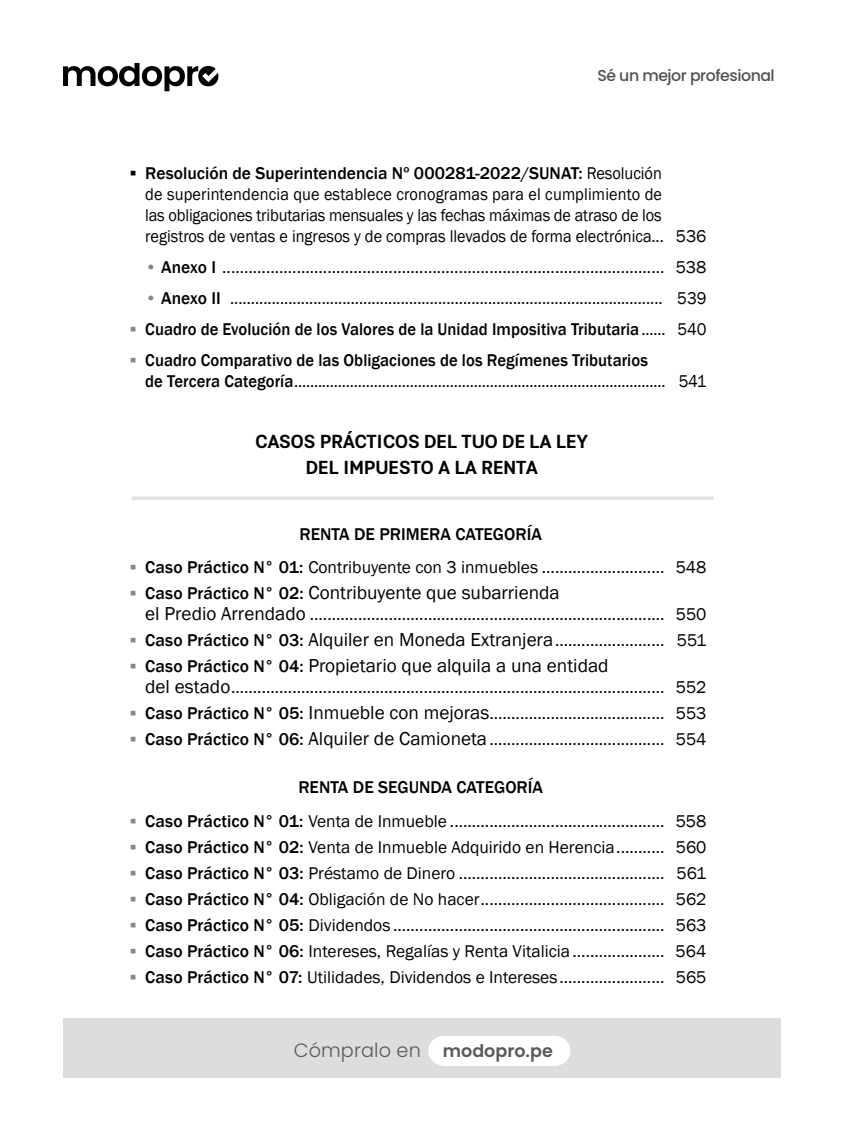
<style>
.page{position:relative;width:844px;height:1141px;background:#fff}
.page>*{position:absolute;margin:0;border:0;box-sizing:border-box;transform-origin:0 0}
.t1{font:19.25px "Franklin Gothic";color:#000}
.t2{font:700 19.25px/26.2px "Kommon Grotesk";color:#000;text-align:center}
.t3{font:300 19.25px "Poppins";letter-spacing:.005em;color:#5a5b59}
.t4{font:17.5px "Franklin Gothic";color:#000}
.t5{font:17.5px/21px "Franklin Gothic";color:#000;scale:.95 1}
.t6{font:17.5px/21px "Franklin Gothic";color:#000;scale:.93 1}
.t7{font:500 17.5px "Franklin Gothic";color:#000;scale:.95 1}
.t8{font:500 17.5px "Franklin Gothic";color:#000}
.t9{font:500 15.75px "Poppins";letter-spacing:-.03em;color:#515150}
.s1{font-weight:500}
.s2{font-weight:500;color:#878787}
.s3{color:#878787}
.s4{font-weight:400}
.s5{font-weight:500;font-size:17.5px;color:#878787}
.s6{font-weight:500;font-size:17.5px}
.s7{font-size:19.25px}
.s8{font-weight:600;font-size:17.5px}
</style>
<div class="page">
<hr style="left:131px;top:496px;width:582px;height:4px;background:#e3e3e3">
<div style="left:63px;top:1019px;width:717px;height:59px;background:#ddddde"></div>
<div style="left:428px;top:1036px;width:30px;height:30px;background:#fff;border-radius:50%"></div>
<div style="left:540px;top:1036px;width:30px;height:30px;background:#fff;border-radius:50%"></div>
<div style="left:441px;top:1036px;width:115px;height:30px;background:#fff"></div>
<svg style="left:63px;top:63px;width:155px;height:28px"></svg>
<p class="t9" style="left:597px;top:66px;width:179px">Sé un mejor profesional</p>
<p class="t6" style="left:145px;top:163px;width:605px;text-indent:-15px"><span class="s1">▪ Resolución de Superintendencia Nº 000281-2022/SUNAT:</span> Resolución<br>de superintendencia que establece cronogramas para el cumplimiento de<br>las obligaciones tributarias mensuales y las fechas máximas de atraso de los registros de ventas e ingresos y de compras llevados de forma electrónica... 536</p>
<p class="t4" style="left:145px;top:257px;width:562px"><span class="s2">•</span> <span class="s1">Anexo I</span> ..................................................................................................... 538</p>
<p class="t5" style="left:145px;top:288px;width:592px"><span class="s2">•</span> <span class="s1">Anexo II</span> ........................................................................................................ 539</p>
<p class="t7" style="left:130px;top:318px;width:608px"><span class="s3">▪</span> Cuadro de Evolución de los Valores de la Unidad Impositiva Tributaria<span class="s4">...... 540</span></p>
<p class="t5" style="left:145px;top:350px;width:592px;text-indent:-15px"><span class="s2">▪</span> <span class="s1">Cuadro Comparativo de las Obligaciones de los Regímenes Tributarios<br>de Tercera Categoría</span>............................................................................................. 541</p>
<p class="t2" style="left:255px;top:428px;width:334px">CASOS PRÁCTICOS DEL TUO DE LA LEY<br>DEL IMPUESTO A LA RENTA</p>
<p class="t8" style="left:299px;top:523px;width:244px">RENTA DE PRIMERA CATEGORÍA</p>
<p class="t4" style="left:130px;top:557px;width:577px"><span class="s2">▪</span> <span class="s1">Caso Práctico N° 01:</span> Contribuyente con 3 inmuebles ............................ 548</p>
<p class="t1" style="left:130px;top:581px;width:431px"><span class="s5">▪</span> <span class="s6">Caso Práctico N° 02:</span> Contribuyente que subarrienda</p>
<p class="t4" style="left:145px;top:604px;width:562px"><span class="s7">el Predio Arrendado</span> ................................................................................. 550</p>
<p class="t4" style="left:130px;top:629px;width:577px"><span class="s2">▪</span> <span class="s1">Caso Práctico N° 03:</span> <span class="s7">Alquiler en Moneda Extranjera</span>......................... 551</p>
<p class="t1" style="left:130px;top:654px;width:479px"><span class="s5">▪</span> <span class="s6">Caso Práctico N° 04:</span> Propietario que alquila a una entidad</p>
<p class="t4" style="left:145px;top:676px;width:562px"><span class="s7">del estado</span>................................................................................................... 552</p>
<p class="t4" style="left:130px;top:702px;width:577px"><span class="s2">▪</span> <span class="s1">Caso Práctico N° 05:</span> <span class="s7">Inmueble con mejoras</span>........................................ 553</p>
<p class="t4" style="left:130px;top:728px;width:577px"><span class="s2">▪</span> <span class="s1">Caso Práctico N° 06:</span> <span class="s7">Alquiler de Camioneta</span>........................................ 554</p>
<p class="t8" style="left:298px;top:777px;width:246px">RENTA DE SEGUNDA CATEGORÍA</p>
<p class="t4" style="left:130px;top:810px;width:577px"><span class="s2">▪</span> <span class="s1">Caso Práctico N° 01:</span> Venta de Inmueble ................................................. 558</p>
<p class="t4" style="left:130px;top:836px;width:577px"><span class="s2">▪</span> <span class="s1">Caso Práctico N° 02:</span> Venta de Inmueble Adquirido en Herencia........... 560</p>
<p class="t4" style="left:130px;top:862px;width:577px"><span class="s2">▪</span> <span class="s1">Caso Práctico N° 03:</span> Préstamo de Dinero ............................................... 561</p>
<p class="t4" style="left:130px;top:888px;width:577px"><span class="s2">▪</span> <span class="s1">Caso Práctico N° 04:</span> Obligación de No hacer.......................................... 562</p>
<p class="t4" style="left:130px;top:914px;width:577px"><span class="s2">▪</span> <span class="s1">Caso Práctico N° 05:</span> Dividendos .............................................................. 563</p>
<p class="t4" style="left:130px;top:940px;width:577px"><span class="s2">▪</span> <span class="s1">Caso Práctico N° 06:</span> Intereses, Regalías y Renta Vitalicia ..................... 564</p>
<p class="t4" style="left:130px;top:966px;width:577px"><span class="s2">▪</span> <span class="s1">Caso Práctico N° 07:</span> Utilidades, Dividendos e Intereses........................ 565</p>
<p class="t3" style="left:294px;top:1039px;width:260px">Cómpralo en <span class="s8">modopro.pe</span></p>
</div>
